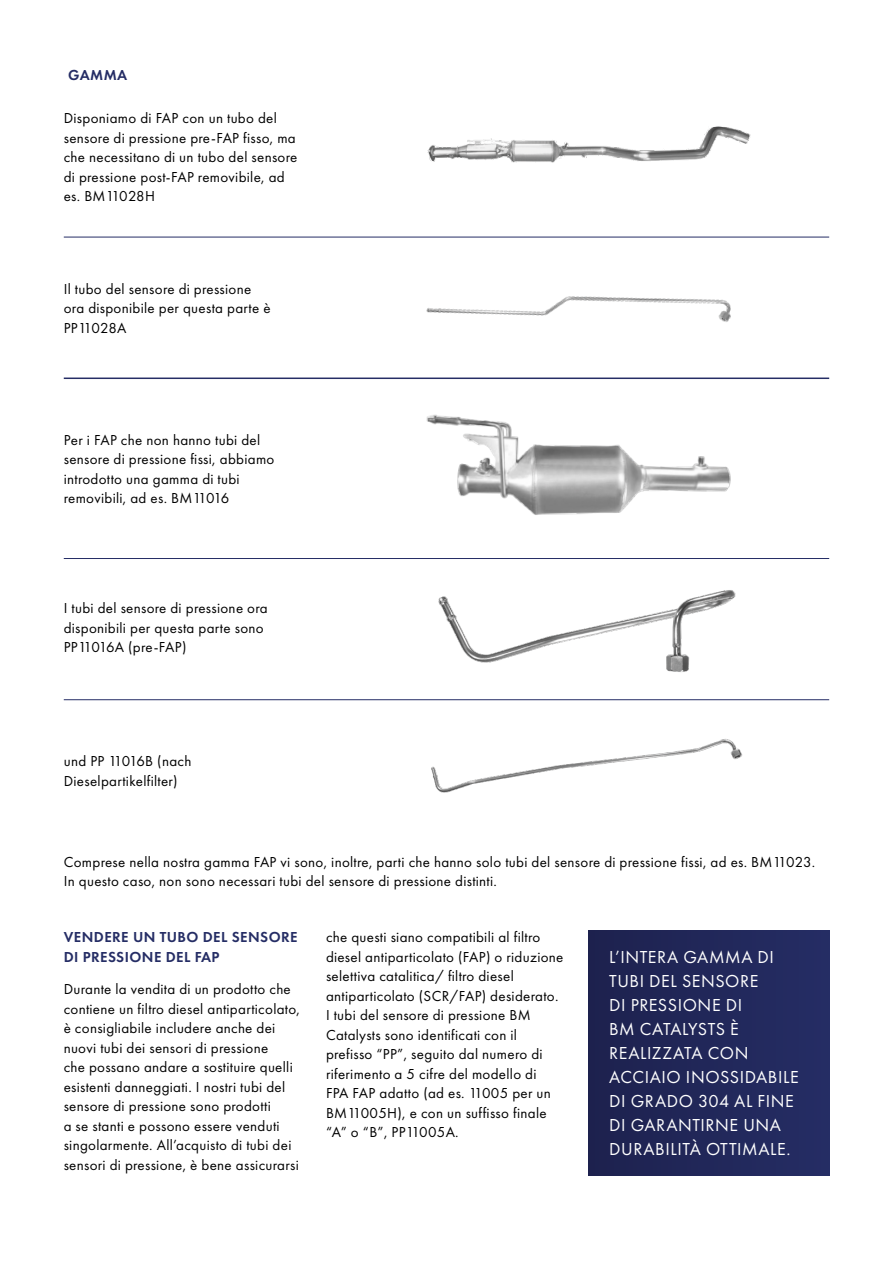
<style>
.page{position:relative;width:893px;height:1263px;background:#fff}
.page>*{position:absolute;margin:0;border:0;box-sizing:border-box;transform-origin:0 0}
.t1{font:18px/24px "Futura PT";letter-spacing:.035em;color:#fff}
.t2{font:15px/19.5px "Futura PT";letter-spacing:.02em;color:#000}
.t3{font:600 15px/19.5px "Futura PT";letter-spacing:.03em;color:#252d65}
</style>
<div class="page">
<img style="left:426px;top:296px;width:305px;height:26px">
<img style="left:427px;top:126px;width:324px;height:37px">
<img style="left:438px;top:590px;width:298px;height:82px">
<img style="left:426px;top:414px;width:305px;height:101px">
<img style="left:431px;top:739px;width:312px;height:54px">
<hr style="left:64px;top:237px;width:765px;height:1px;background:#252d65">
<hr style="left:64px;top:558px;width:765px;height:1px;background:#252d65">
<hr style="left:64px;top:377px;width:765px;height:2px;background:#252d65">
<hr style="left:64px;top:699px;width:765px;height:1px;background:#252d65">
<div style="left:588px;top:931px;width:241px;height:244px;background:#212759"></div>
<p class="t3" style="left:68px;top:65px;width:61px">GAMMA</p>
<p class="t2" style="left:64px;top:109px;width:235px">Disponiamo di FAP con un tubo del sensore di pressione pre-FAP fisso, ma che necessitano di un tubo del sensore di pressione post-FAP removibile, ad es. BM11028H</p>
<p class="t2" style="left:64px;top:279px;width:208px">Il tubo del sensore di pressione ora disponibile per questa parte è<br>PP11028A</p>
<p class="t2" style="left:64px;top:430px;width:212px">Per i FAP che non hanno tubi del sensore di pressione fissi, abbiamo introdotto una gamma di tubi removibili, ad es. BM11016</p>
<p class="t2" style="left:64px;top:599px;width:206px">I tubi del sensore di pressione ora disponibili per questa parte sono<br>PP11016A (pre-FAP)</p>
<p class="t2" style="left:64px;top:751px;width:129px">und PP 11016B (nach<br>Dieselpartikelfilter)</p>
<p class="t2" style="left:64px;top:852px;width:753px">Comprese nella nostra gamma FAP vi sono, inoltre, parti che hanno solo tubi del sensore di pressione fissi, ad es. BM11023.<br>In questo caso, non sono necessari tubi del sensore di pressione distinti.</p>
<p class="t3" style="left:64px;top:927px;width:235px">VENDERE UN TUBO DEL SENSORE<br>DI PRESSIONE DEL FAP</p>
<p class="t2" style="left:64px;top:979px;width:238px">Durante la vendita di un prodotto che contiene un filtro diesel antiparticolato, è consigliabile includere anche dei nuovi tubi dei sensori di pressione<br>che possano andare a sostituire quelli esistenti danneggiati. I nostri tubi del sensore di pressione sono prodotti<br>a se stanti e possono essere venduti singolarmente. All’acquisto di tubi dei sensori di pressione, è bene assicurarsi</p>
<p class="t2" style="left:326px;top:927px;width:239px">che questi siano compatibili al filtro diesel antiparticolato (FAP) o riduzione selettiva catalitica/ filtro diesel antiparticolato (SCR/FAP) desiderato.<br>I tubi del sensore di pressione BM Catalysts sono identificati con il prefisso “PP”, seguito dal numero di riferimento a 5 cifre del modello di<br>FPA FAP adatto (ad es. 11005 per un BM11005H), e con un suffisso finale “A” o “B”, PP11005A.</p>
<p class="t1" style="left:609px;top:945px;width:191px">L’INTERA GAMMA DI<br>TUBI DEL SENSORE<br>DI PRESSIONE DI<br>BM CATALYSTS È<br>REALIZZATA CON<br>ACCIAIO INOSSIDABILE<br>DI GRADO 304 AL FINE<br>DI GARANTIRNE UNA<br>DURABILITÀ OTTIMALE.</p>
</div>
